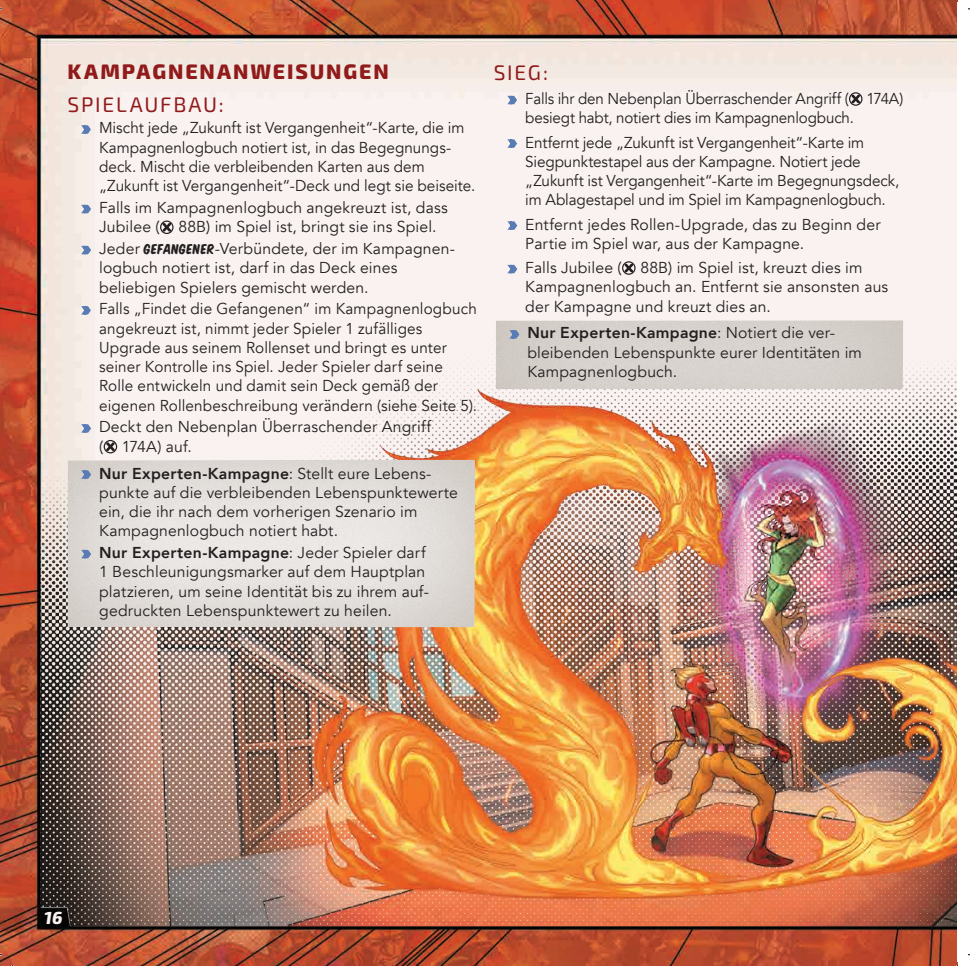
<style>
.page{position:relative;width:970px;height:966px;background:#fff}
.page>*{position:absolute;margin:0;border:0;box-sizing:border-box;transform-origin:0 0}
.t1{font:800 21px "Exo 2";letter-spacing:.09em;color:#911a1b}
.t2{font:21px "Exo 2";letter-spacing:.085em;color:#911a1b}
.t3{font:italic 800 17.5px "Exo 2";color:#f8f3f1}
.t4{font:15.75px/19.2px "Avenir";letter-spacing:.01em;color:#231f20}
.t5{font:15.75px/19.2px "Avenir";letter-spacing:-.01em;color:#231f20}
.t6{font:15.75px/19.2px "Avenir";letter-spacing:-.01em;color:#231f20;scale:.96 1}
.s1{font-family:"Myriad Pro";color:#5a7cb4}
.s2{font-family:"Komika Title";font-size:13.12px}
.s3{font-weight:800}
</style>
<div class="page">
<img style="left:0;top:0;width:957px;height:965px">
<img style="left:40px;top:303px;width:917px;height:622px">
<svg style="left:160px;top:220px;width:14px;height:14px"></svg>
<svg style="left:104px;top:440px;width:13px;height:13px"></svg>
<div style="left:64px;top:457px;width:411px;height:170px;background:#fff;opacity:.75"></div>
<svg style="left:849px;top:92px;width:13px;height:14px"></svg>
<svg style="left:622px;top:261px;width:14px;height:14px"></svg>
<div style="left:492px;top:318px;width:412px;height:72px;background:#d6d1cc"></div>
<h1 class="t1" style="left:68px;top:55px;width:323px">KAMPAGNENANWEISUNGEN</h1>
<h1 class="t2" style="left:68px;top:90px;width:158px">SPIELAUFBAU:</h1>
<p class="t4" style="left:99px;top:119px;width:378px;text-indent:-16px"><span class="s1">»</span> Mischt jede „Zukunft ist Vergangenheit“-Karte, die im Kampagnenlogbuch notiert ist, in das Begegnungs&shy;deck. Mischt die verbleibenden Karten aus dem „Zukunft ist Vergangenheit“-Deck und legt sie beiseite.</p>
<p class="t4" style="left:83px;top:198px;width:366px;text-align:center"><span class="s1">»</span> Falls im Kampagnenlogbuch angekreuzt ist, dass<br>Jubilee ( 88B) im Spiel ist, bringt sie ins Spiel.</p>
<p class="t4" style="left:99px;top:239px;width:358px;text-indent:-16px"><span class="s1">»</span> Jeder <span class="s2">GEFANGENER</span>-Verbündete, der im Kampagnen&shy;logbuch notiert ist, darf in das Deck eines beliebigen Spielers gemischt werden.</p>
<p class="t4" style="left:99px;top:299px;width:379px;text-indent:-16px"><span class="s1">»</span> Falls „Findet die Gefangenen“ im Kampagnenlogbuch angekreuzt ist, nimmt jeder Spieler 1 zufälliges Upgrade aus seinem Rollenset und bringt es unter seiner Kontrolle ins Spiel. Jeder Spieler darf seine Rolle entwickeln und damit sein Deck gemäß der eigenen Rollenbeschreibung verändern (siehe Seite 5).</p>
<p class="t4" style="left:99px;top:417px;width:334px;text-indent:-16px"><span class="s1">»</span> Deckt den Nebenplan Überraschender Angriff ( 174A) auf.</p>
<p class="t4" style="left:99px;top:463px;width:360px;text-indent:-16px"><span class="s1">»</span> <span class="s3">Nur Experten-Kampagne</span>: Stellt eure Lebens&shy;punkte auf die verbleibenden Lebenspunktewerte ein, die ihr nach dem vorherigen Szenario im Kampagnenlogbuch notiert habt.</p>
<p class="t4" style="left:99px;top:543px;width:331px;text-indent:-16px"><span class="s1">»</span> <span class="s3">Nur Experten-Kampagne</span>: Jeder Spieler darf 1 Beschleunigungsmarker auf dem Hauptplan platzieren, um seine Identität bis zu ihrem auf&shy;gedruckten Lebenspunktewert zu heilen.</p>
<h1 class="t2" style="left:494px;top:58px;width:56px">SIEG:</h1>
<p class="t6" style="left:525px;top:89px;width:395px;text-indent:-16px"><span class="s1">»</span> Falls ihr den Nebenplan Überraschender Angriff ( 174A) besiegt habt, notiert dies im Kampagnenlogbuch.</p>
<p class="t5" style="left:525px;top:133px;width:375px;text-indent:-16px"><span class="s1">»</span> Entfernt jede „Zukunft ist Vergangenheit“-Karte im Siegpunktestapel aus der Kampagne. Notiert jede „Zukunft ist Vergangenheit“-Karte im Begegnungsdeck, im Ablagestapel und im Spiel im Kampagnenlogbuch.</p>
<p class="t4" style="left:525px;top:215px;width:357px;text-indent:-16px"><span class="s1">»</span> Entfernt jedes Rollen-Upgrade, das zu Beginn der<br>Partie im Spiel war, aus der Kampagne.</p>
<p class="t4" style="left:525px;top:258px;width:365px;text-indent:-16px"><span class="s1">»</span> Falls Jubilee ( 88B) im Spiel ist, kreuzt dies im<br>Kampagnenlogbuch an. Entfernt sie ansonsten aus der Kampagne und kreuzt dies an.</p>
<p class="t4" style="left:527px;top:323px;width:336px;text-indent:-16px"><span class="s1">»</span> <span class="s3">Nur Experten-Kampagne</span>: Notiert die ver&shy;bleibenden Lebenspunkte eurer Identitäten im<br>Kampagnenlogbuch.</p>
<p class="t3" style="left:44px;top:904px;width:20px">16</p>
</div>
